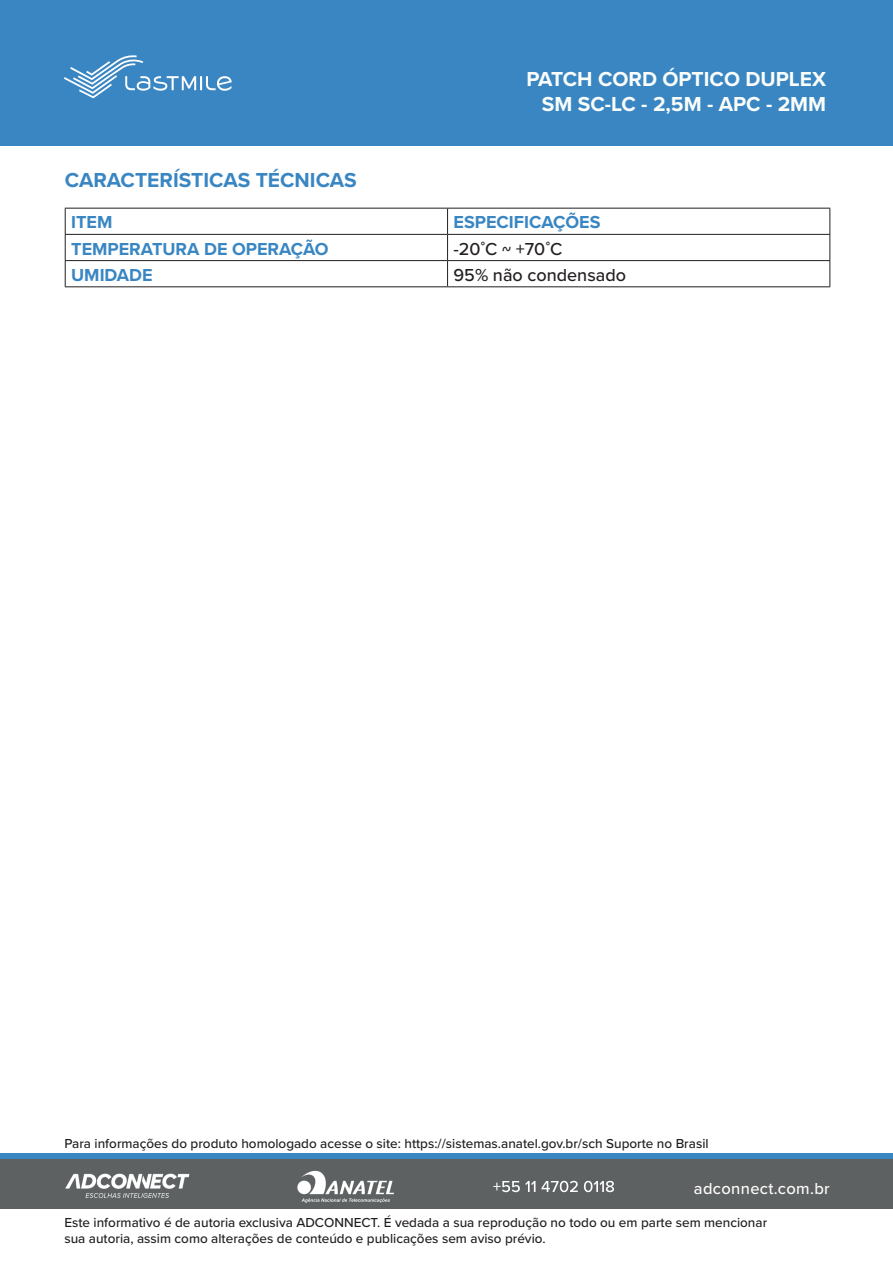
<style>
.page{position:relative;width:893px;height:1263px;background:#fff}
.page>*{position:absolute;margin:0;border:0;box-sizing:border-box;transform-origin:0 0}
.t1{font:700 21px/25.2px "Proxima Nova";color:#fbfdfa;text-align:right}
.t2{font:700 21px "Proxima Nova";color:#3986c2}
.t3{font:700 18px "Proxima Nova";color:#3986c2}
.t4{font:500 18px "Proxima Nova";color:#231f20}
.t5{font:500 16.5px "Proxima Nova";letter-spacing:.02em;color:#fefcfa}
.t6{font:500 13.5px/16.2px "Proxima Nova";color:#231f20}
</style>
<div class="page">
<div style="left:0;top:0;width:893px;height:145px;background:#3986c2"></div>
<div style="left:0;top:1155px;width:893px;height:54px;background:#5d6162"></div>
<div style="left:0;top:1152px;width:893px;height:6px;background:#3986c2"></div>
<img style="left:65px;top:1173px;width:125px;height:25px">
<img style="left:297px;top:1170px;width:97px;height:33px">
<svg style="left:493px;top:1181px;width:42px;height:11px"></svg>
<svg style="left:541px;top:1181px;width:37px;height:11px"></svg>
<svg style="left:584px;top:1181px;width:30px;height:11px"></svg>
<svg style="left:64px;top:55px;width:168px;height:43px"></svg>
<hr style="left:65px;top:208px;width:383px;height:1px;background:#231f20">
<hr style="left:448px;top:208px;width:382px;height:1px;background:#231f20">
<hr style="left:65px;top:234px;width:383px;height:1px;background:#231f20">
<hr style="left:448px;top:234px;width:382px;height:1px;background:#231f20">
<hr style="left:65px;top:260px;width:383px;height:1px;background:#231f20">
<svg style="left:65px;top:209px;width:1px;height:77px"></svg>
<hr style="left:448px;top:260px;width:382px;height:1px;background:#231f20">
<svg style="left:447px;top:209px;width:1px;height:77px"></svg>
<svg style="left:829px;top:209px;width:1px;height:77px"></svg>
<hr style="left:65px;top:286px;width:383px;height:1px;background:#231f20">
<hr style="left:448px;top:286px;width:382px;height:1px;background:#231f20">
<h1 class="t2" style="left:65px;top:164px;width:293px">CARACTERÍSTICAS TÉCNICAS</h1>
<h1 class="t1" style="left:527px;top:66px;width:301px">PATCH CORD ÓPTICO DUPLEX<br>SM SC-LC - 2,5M - APC - 2MM</h1>
<h2 class="t3" style="left:71px;top:209px;width:43px">ITEM</h2>
<h2 class="t3" style="left:454px;top:209px;width:148px">ESPECIFICAÇÕES</h2>
<h2 class="t3" style="left:71px;top:235px;width:259px">TEMPERATURA DE OPERAÇÃO</h2>
<h2 class="t4" style="left:454px;top:235px;width:110px">-20 ̊C ~ +70 ̊C</h2>
<h2 class="t3" style="left:71px;top:261px;width:83px">UMIDADE</h2>
<h2 class="t4" style="left:454px;top:261px;width:174px">95% não condensado</h2>
<p class="t6" style="left:64px;top:1135px;width:646px">Para informações do produto homologado acesse o site: https://sistemas.anatel.gov.br/sch Suporte no Brasil</p>
<p class="t5" style="left:694px;top:1176px;width:137px">adconnect.com.br</p>
<p class="t6" style="left:64px;top:1214px;width:704px">Este informativo é de autoria exclusiva ADCONNECT. É vedada a sua reprodução no todo ou em parte sem mencionar sua autoria, assim como alterações de conteúdo e publicações sem aviso prévio.</p>
</div>
